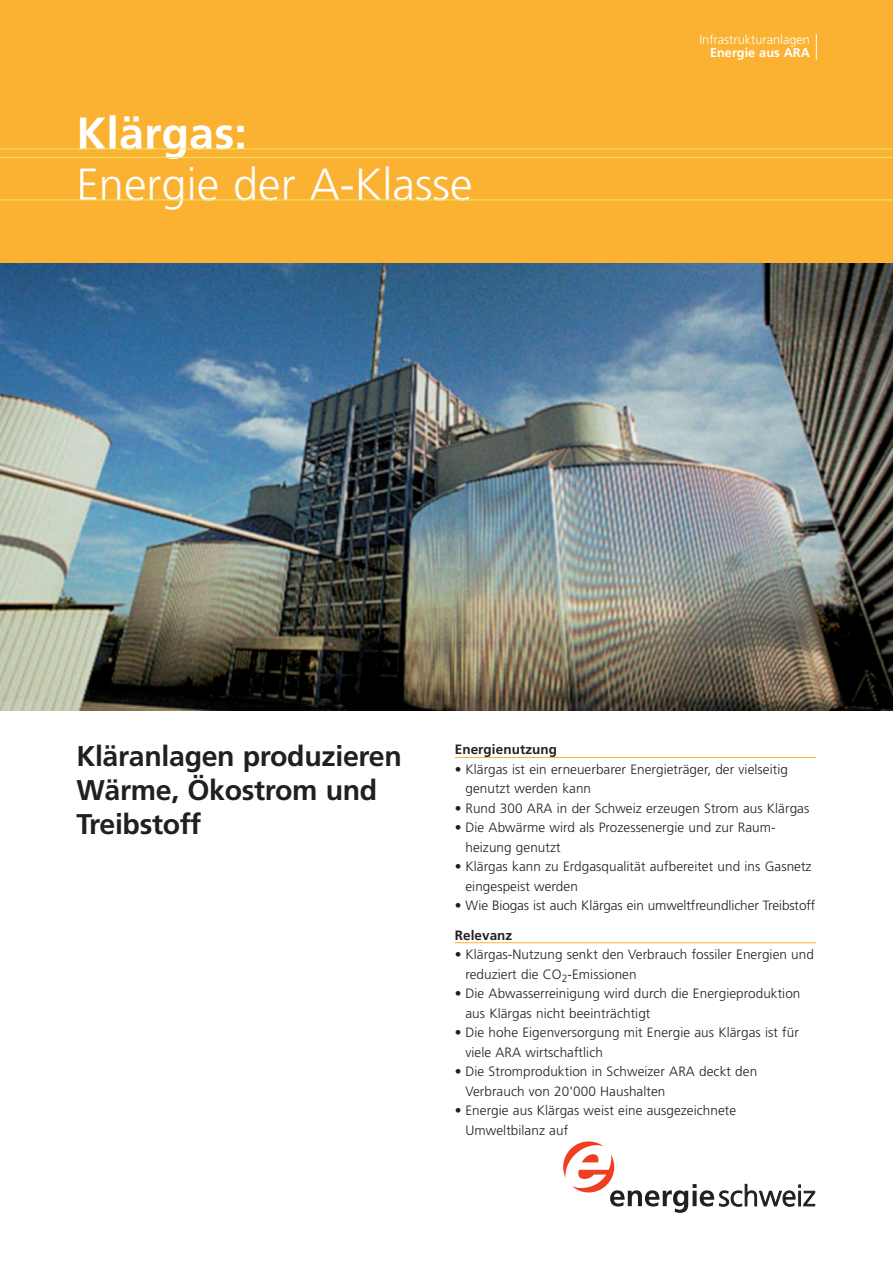
<style>
.page{position:relative;width:893px;height:1263px;background:#fff}
.page>*{position:absolute;margin:0;border:0;box-sizing:border-box;transform-origin:0 0}
.t1{font:300 45px "Frutiger";color:#fff}
.t2{font:700 45px "Frutiger";color:#fff}
.t3{font:700 28.5px/34.2px "Frutiger";letter-spacing:-.01em;color:#231f20}
.t4{font:300 13.5px/19.5px "Frutiger";letter-spacing:.005em;color:#231f20}
.t5{font:700 13.5px "Frutiger";letter-spacing:.005em;color:#231f20}
.t6{font:300 12.75px "Frutiger";color:#fff}
.t7{font:700 12.75px "Frutiger";color:#fff}
</style>
<div class="page">
<div style="left:0;top:0;width:893px;height:264px;background:#fbb131"></div>
<img style="left:0;top:264px;width:893px;height:446px">
<hr style="left:0;top:149px;width:893px;height:1px;background:#e8e96b">
<hr style="left:0;top:157px;width:893px;height:1px;background:#e8e96b">
<hr style="left:0;top:200px;width:893px;height:1px;background:#e8e96b">
<svg style="left:816px;top:34px;width:1px;height:26px"></svg>
<hr style="left:455px;top:757px;width:361px;height:1px;background:#fbb131">
<hr style="left:455px;top:942px;width:361px;height:1px;background:#fbb131">
<svg style="left:563px;top:1141px;width:252px;height:72px"></svg>
<h1 class="t2" style="left:76px;top:115px;width:172px">Klärgas:</h1>
<h1 class="t1" style="left:76px;top:166px;width:398px">Energie der A-Klasse</h1>
<p class="t6" style="left:699px;top:34px;width:112px">Infrastrukturanlagen</p>
<p class="t7" style="left:710px;top:48px;width:101px">Energie aus ARA</p>
<h2 class="t3" style="left:76px;top:741px;width:327px">Kläranlagen produzieren<br>Wärme, Ökostrom und<br>Treibstoff</h2>
<p class="t5" style="left:455px;top:744px;width:104px">Energienutzung</p>
<p class="t4" style="left:465px;top:760px;width:324px;text-indent:-11px">• Klärgas ist ein erneuerbarer Energieträger, der vielseitig genutzt werden kann</p>
<p class="t4" style="left:455px;top:799px;width:356px">• Rund 300 ARA in der Schweiz erzeugen Strom aus Klärgas</p>
<p class="t4" style="left:465px;top:819px;width:312px;text-indent:-11px">• Die Abwärme wird als Prozessenergie und zur Raum&shy;heizung genutzt</p>
<p class="t4" style="left:465px;top:858px;width:348px;text-indent:-11px">• Klärgas kann zu Erdgasqualität aufbereitet und ins Gasnetz eingespeist werden</p>
<p class="t4" style="left:455px;top:897px;width:362px">• Wie Biogas ist auch Klärgas ein umweltfreundlicher Treibstoff</p>
<p class="t5" style="left:455px;top:929px;width:59px">Relevanz</p>
<p class="t4" style="left:465px;top:946px;width:350px;text-indent:-11px">• Klärgas-Nutzung senkt den Verbrauch fossiler Energien und reduziert die CO<sub>2</sub>-Emissionen</p>
<p class="t4" style="left:465px;top:985px;width:336px;text-indent:-11px">• Die Abwasserreinigung wird durch die Energieproduktion aus Klärgas nicht beeinträchtigt</p>
<p class="t4" style="left:465px;top:1024px;width:335px;text-indent:-11px">• Die hohe Eigenversorgung mit Energie aus Klärgas ist für viele ARA wirtschaftlich</p>
<p class="t4" style="left:465px;top:1063px;width:293px;text-indent:-11px">• Die Stromproduktion in Schweizer ARA deckt den<br>Verbrauch von 20'000 Haushalten</p>
<p class="t4" style="left:465px;top:1102px;width:272px;text-indent:-11px">• Energie aus Klärgas weist eine ausgezeichnete<br>Umweltbilanz auf</p>
</div>
